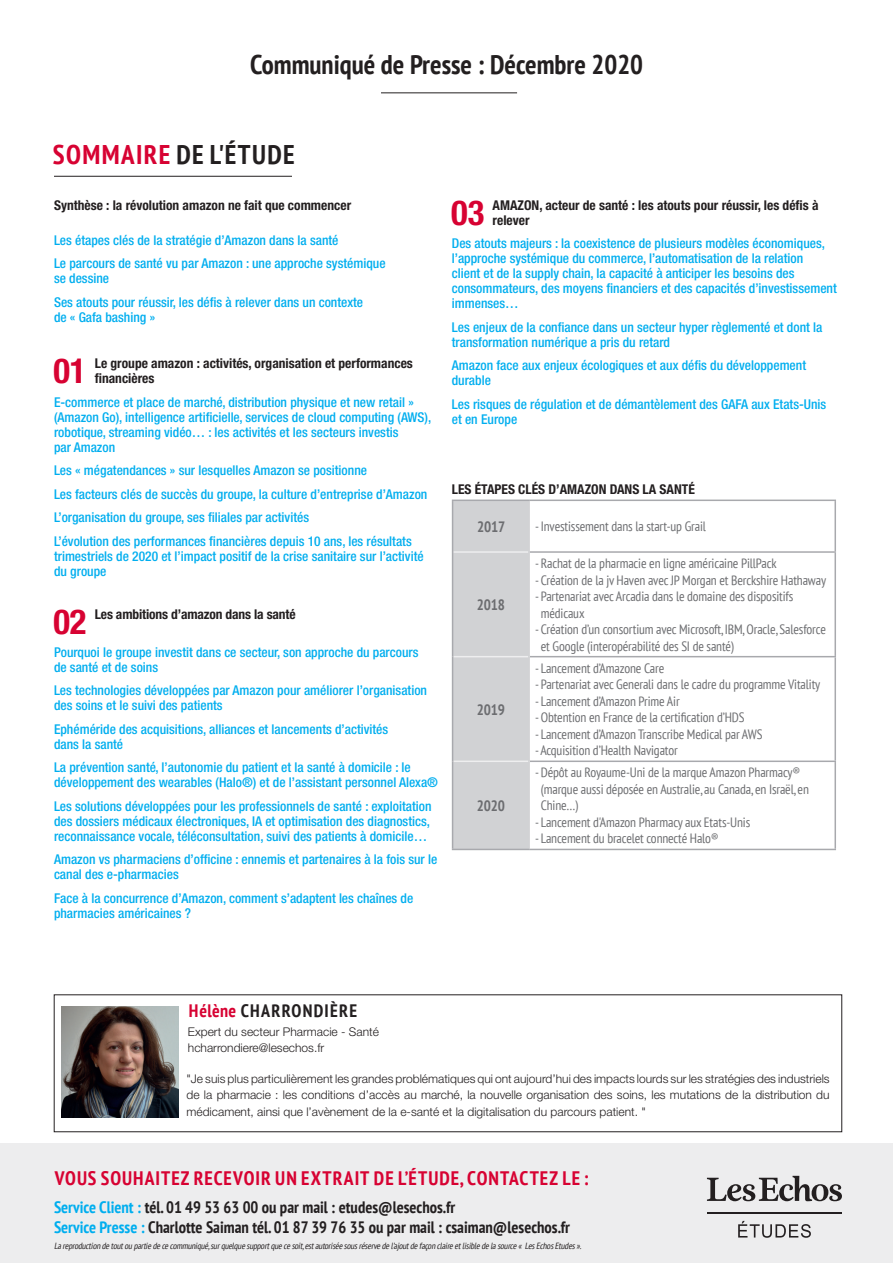
<style>
.page{position:relative;width:893px;height:1263px;background:#fff}
.page>*{position:absolute;margin:0;border:0;box-sizing:border-box;transform-origin:0 0}
.Sommaire-titre{font:700 condensed 34.5px "Helvetica Neue LT Std";color:#d70232}
.t1{font:700 condensed 27px "PT Sans";color:#231f20}
.t2{font:700 condensed 27px "PT Sans";letter-spacing:.05em;color:#231f20}
.t3{font:700 condensed 19.5px "PT Sans";letter-spacing:.05em;color:#d70232}
.t4{font:700 condensed 18px "PT Sans";letter-spacing:.07em;color:#231f20}
.t5{font:700 condensed 16.5px "PT Sans";color:#231f20}
.encadré_texte_liste{font:700 condensed 15px "PT Sans";letter-spacing:-.01em;color:#6c6d70}
.Sommaire-Sous_titre{font:500 condensed 13.5px/15px "Helvetica Neue LT Std";color:#00aeef}
.encadré_texte_liste-2{font:condensed 13.5px/16.5px "PT Sans";letter-spacing:-.01em;color:#6c6d70}
.Sommaire-titre-2{font:700 condensed 13.5px/15px "Helvetica Neue LT Std";color:#231f20}
.t6{font:300 12px/16.5px "Helvetica Neue LT Std";color:#231f20}
.t7{font:italic condensed 9px "PT Sans";color:#231f20}
.s1{color:#d70232}
.s2{color:#00aeef}
</style>
<div class="page">
<hr style="left:381px;top:92px;width:136px;height:1px;background:#231f20">
<hr style="left:54px;top:176px;width:238px;height:1px;background:#231f20">
<div style="left:0;top:1143px;width:893px;height:120px;background:#ededee"></div>
<hr style="left:707px;top:1212px;width:135px;height:1px;background:#231f20">
<svg style="left:707px;top:1176px;width:135px;height:25px"></svg>
<svg style="left:738px;top:1221px;width:73px;height:17px"></svg>
<img style="left:61px;top:1006px;width:117px;height:112px">
<div style="left:453px;top:501px;width:75px;height:348px;background:#d1d2d4"></div>
<hr style="left:453px;top:551px;width:75px;height:2px;background:#eeeeef">
<hr style="left:453px;top:656px;width:75px;height:1px;background:#eeeeef">
<hr style="left:453px;top:760px;width:75px;height:2px;background:#eeeeef">
<hr style="left:528px;top:501px;width:2px;height:51px;background:#d1d2d4">
<hr style="left:528px;top:552px;width:2px;height:105px;background:#d1d2d4">
<hr style="left:528px;top:657px;width:2px;height:104px;background:#d1d2d4">
<hr style="left:528px;top:761px;width:2px;height:88px;background:#d1d2d4">
<hr style="left:452px;top:500px;width:77px;height:1px;background:#a8a9ad">
<hr style="left:452px;top:501px;width:1px;height:51px;background:#a8a9ad">
<hr style="left:529px;top:500px;width:307px;height:1px;background:#a8a9ad">
<hr style="left:834px;top:501px;width:2px;height:50px;background:#a8a9ad">
<hr style="left:452px;top:552px;width:1px;height:105px;background:#a8a9ad">
<hr style="left:834px;top:553px;width:2px;height:103px;background:#a8a9ad">
<hr style="left:452px;top:657px;width:1px;height:104px;background:#a8a9ad">
<hr style="left:834px;top:657px;width:2px;height:103px;background:#a8a9ad">
<hr style="left:452px;top:761px;width:1px;height:88px;background:#a8a9ad">
<hr style="left:834px;top:762px;width:2px;height:87px;background:#a8a9ad">
<hr style="left:452px;top:849px;width:77px;height:1px;background:#a8a9ad">
<hr style="left:529px;top:849px;width:307px;height:1px;background:#a8a9ad">
<hr style="left:530px;top:551px;width:306px;height:2px;background:#a8a9ad">
<hr style="left:530px;top:656px;width:306px;height:1px;background:#a8a9ad">
<hr style="left:530px;top:760px;width:306px;height:2px;background:#a8a9ad">
<p class="t1" style="left:250px;top:47px;width:394px">Communiqué de Presse : Décembre 2020</p>
<p class="t2" style="left:53px;top:137px;width:243px"><span class="s1">SOMMAIRE</span> DE L'ÉTUDE</p>
<p class="Sommaire-titre-2" style="left:54px;top:197px;width:299px">Synthèse : la révolution amazon ne fait que commencer</p>
<p class="Sommaire-Sous_titre" style="left:54px;top:232px;width:286px">Les étapes clés de la stratégie d’Amazon dans la santé</p>
<p class="Sommaire-Sous_titre" style="left:54px;top:256px;width:333px">Le parcours de santé vu par Amazon : une approche systémique se dessine</p>
<p class="Sommaire-Sous_titre" style="left:54px;top:294px;width:311px">Ses atouts pour réussir, les défis à relever dans un contexte de « Gafa bashing »</p>
<p class="Sommaire-titre" style="left:53px;top:350px;width:35px">01</p>
<p class="Sommaire-titre-2" style="left:95px;top:356px;width:320px">Le groupe amazon : activités, organisation et performances financières</p>
<p class="Sommaire-Sous_titre" style="left:54px;top:394px;width:379px">E-commerce et place de marché, distribution physique et new retail » (Amazon Go), intelligence artificielle, services de cloud computing (AWS), robotique, streaming vidéo… : les activités et les secteurs investis<br>par Amazon</p>
<p class="Sommaire-Sous_titre" style="left:54px;top:463px;width:315px">Les « mégatendances » sur lesquelles Amazon se positionne</p>
<p class="Sommaire-Sous_titre" style="left:54px;top:486px;width:375px">Les facteurs clés de succès du groupe, la culture d’entreprise d’Amazon</p>
<p class="Sommaire-Sous_titre" style="left:54px;top:510px;width:257px">L’organisation du groupe, ses filiales par activités</p>
<p class="Sommaire-Sous_titre" style="left:54px;top:533px;width:371px">L’évolution des performances financières depuis 10 ans, les résultats trimestriels de 2020 et l’impact positif de la crise sanitaire sur l’activité du groupe</p>
<p class="Sommaire-titre" style="left:53px;top:600px;width:35px">02</p>
<p class="Sommaire-titre-2" style="left:95px;top:606px;width:202px">Les ambitions d’amazon dans la santé</p>
<p class="Sommaire-Sous_titre" style="left:54px;top:644px;width:366px">Pourquoi le groupe investit dans ce secteur, son approche du parcours de santé et de soins</p>
<p class="Sommaire-Sous_titre" style="left:54px;top:682px;width:375px">Les technologies développées par Amazon pour améliorer l’organisation des soins et le suivi des patients</p>
<p class="Sommaire-Sous_titre" style="left:54px;top:721px;width:336px">Ephéméride des acquisitions, alliances et lancements d’activités dans la santé</p>
<p class="Sommaire-Sous_titre" style="left:54px;top:759px;width:386px">La prévention santé, l’autonomie du patient et la santé à domicile : le développement des wearables (Halo®) et de l’assistant personnel Alexa®</p>
<p class="Sommaire-Sous_titre" style="left:54px;top:798px;width:379px;text-align:justify">Les solutions développées pour les professionnels de santé : exploitation des dossiers médicaux électroniques, IA et optimisation des diagnostics, reconnaissance vocale, téléconsultation, suivi des patients à domicile…</p>
<p class="Sommaire-Sous_titre" style="left:54px;top:851px;width:385px">Amazon vs pharmaciens d’officine : ennemis et partenaires à la fois sur le canal des e-pharmacies</p>
<p class="Sommaire-Sous_titre" style="left:54px;top:890px;width:361px">Face à la concurrence d’Amazon, comment s’adaptent les chaînes de pharmacies américaines ?</p>
<p class="Sommaire-titre" style="left:451px;top:191px;width:35px">03</p>
<p class="Sommaire-titre-2" style="left:493px;top:197px;width:327px">AMAZON, acteur de santé : les atouts pour réussir, les défis à relever</p>
<p class="Sommaire-Sous_titre" style="left:452px;top:236px;width:387px">Des atouts majeurs : la coexistence de plusieurs modèles économiques, l’approche systémique du commerce, l’automatisation de la relation<br>client et de la supply chain, la capacité à anticiper les besoins des consommateurs, des moyens financiers et des capacités d’investissement immenses…</p>
<p class="Sommaire-Sous_titre" style="left:452px;top:319px;width:372px">Les enjeux de la confiance dans un secteur hyper règlementé et dont la transformation numérique a pris du retard</p>
<p class="Sommaire-Sous_titre" style="left:452px;top:358px;width:356px">Amazon face aux enjeux écologiques et aux défis du développement durable</p>
<p class="Sommaire-Sous_titre" style="left:452px;top:396px;width:376px">Les risques de régulation et de démantèlement des GAFA aux Etats-Unis et en Europe</p>
<p class="Sommaire-titre-2" style="left:452px;top:482px;width:244px">LES ÉTAPES CLÉS D’AMAZON DANS LA SANTÉ</p>
<p class="encadré_texte_liste" style="left:477px;top:516px;width:30px">2017</p>
<p class="encadré_texte_liste-2" style="left:535px;top:518px;width:172px">- Investissement dans la start-up Grail</p>
<p class="encadré_texte_liste" style="left:477px;top:595px;width:30px">2018</p>
<p class="encadré_texte_liste" style="left:477px;top:699px;width:30px">2019</p>
<p class="encadré_texte_liste" style="left:477px;top:796px;width:30px">2020</p>
<p class="encadré_texte_liste-2" style="left:535px;top:555px;width:243px">- Rachat de la pharmacie en ligne américaine PillPack</p>
<p class="encadré_texte_liste-2" style="left:535px;top:571px;width:293px">- Création de la jv Haven avec JP Morgan et Berckshire Hathaway</p>
<p class="encadré_texte_liste-2" style="left:541px;top:588px;width:254px;text-indent:-6px">- Partenariat avec Arcadia dans le domaine des dispositifs médicaux</p>
<p class="encadré_texte_liste-2" style="left:541px;top:621px;width:287px;text-indent:-6px">- Création d’un consortium avec Microsoft, IBM, Oracle, Salesforce et Google (interopérabilité des SI de santé)</p>
<p class="encadré_texte_liste-2" style="left:535px;top:659px;width:131px">- Lancement d’Amazone Care</p>
<p class="encadré_texte_liste-2" style="left:535px;top:676px;width:287px">- Partenariat avec Generali dans le cadre du programme Vitality</p>
<p class="encadré_texte_liste-2" style="left:535px;top:692px;width:146px">- Lancement d’Amazon Prime Air</p>
<p class="encadré_texte_liste-2" style="left:535px;top:709px;width:211px">- Obtention en France de la certification d’HDS</p>
<p class="encadré_texte_liste-2" style="left:535px;top:725px;width:229px">- Lancement d’Amazon Transcribe Medical par AWS</p>
<p class="encadré_texte_liste-2" style="left:535px;top:742px;width:144px">- Acquisition d’Health Navigator</p>
<p class="encadré_texte_liste-2" style="left:541px;top:764px;width:270px;text-indent:-6px">- Dépôt au Royaume-Uni de la marque Amazon Pharmacy® (marque aussi déposée en Australie, au Canada, en Israël, en<br>Chine…)</p>
<p class="encadré_texte_liste-2" style="left:535px;top:814px;width:217px">- Lancement d'Amazon Pharmacy aux Etats-Unis</p>
<p class="encadré_texte_liste-2" style="left:535px;top:830px;width:185px">- Lancement du bracelet connecté Halo®</p>
<p class="t4" style="left:189px;top:998px;width:170px"><span class="s1">Hélène</span> CHARRONDIÈRE</p>
<p class="t6" style="left:188px;top:1023px;width:192px">Expert du secteur Pharmacie - Santé hcharrondiere@lesechos.fr</p>
<p class="t6" style="left:187px;top:1070px;width:645px;text-align:justify">"Je suis plus particulièrement les grandes problématiques qui ont aujourd’hui des impacts lourds sur les stratégies des industriels de la pharmacie : les conditions d’accès au marché, la nouvelle organisation des soins, les mutations de la distribution du médicament, ainsi que l’avènement de la e-santé et la digitalisation du parcours patient. "</p>
<p class="t3" style="left:55px;top:1165px;width:535px">VOUS SOUHAITEZ RECEVOIR UN EXTRAIT DE L’ÉTUDE, CONTACTEZ LE :</p>
<p class="t5" style="left:54px;top:1196px;width:403px"><span class="s2">Service Client :</span> tél. 01 49 53 63 00 ou par mail : etudes@lesechos.fr</p>
<p class="t5" style="left:54px;top:1216px;width:518px"><span class="s2">Service Presse :</span> Charlotte Saiman tél. 01 87 39 76 35 ou par mail : csaiman@lesechos.fr</p>
<p class="t7" style="left:54px;top:1240px;width:531px">Lareproductiondetoutoupartiedececommuniqué,surquelquesupportquecesoit,estautoriséesousréservedel’ajoutdefaçonclaireetlisibledelasource« LesEchosEtudes».</p>
</div>
